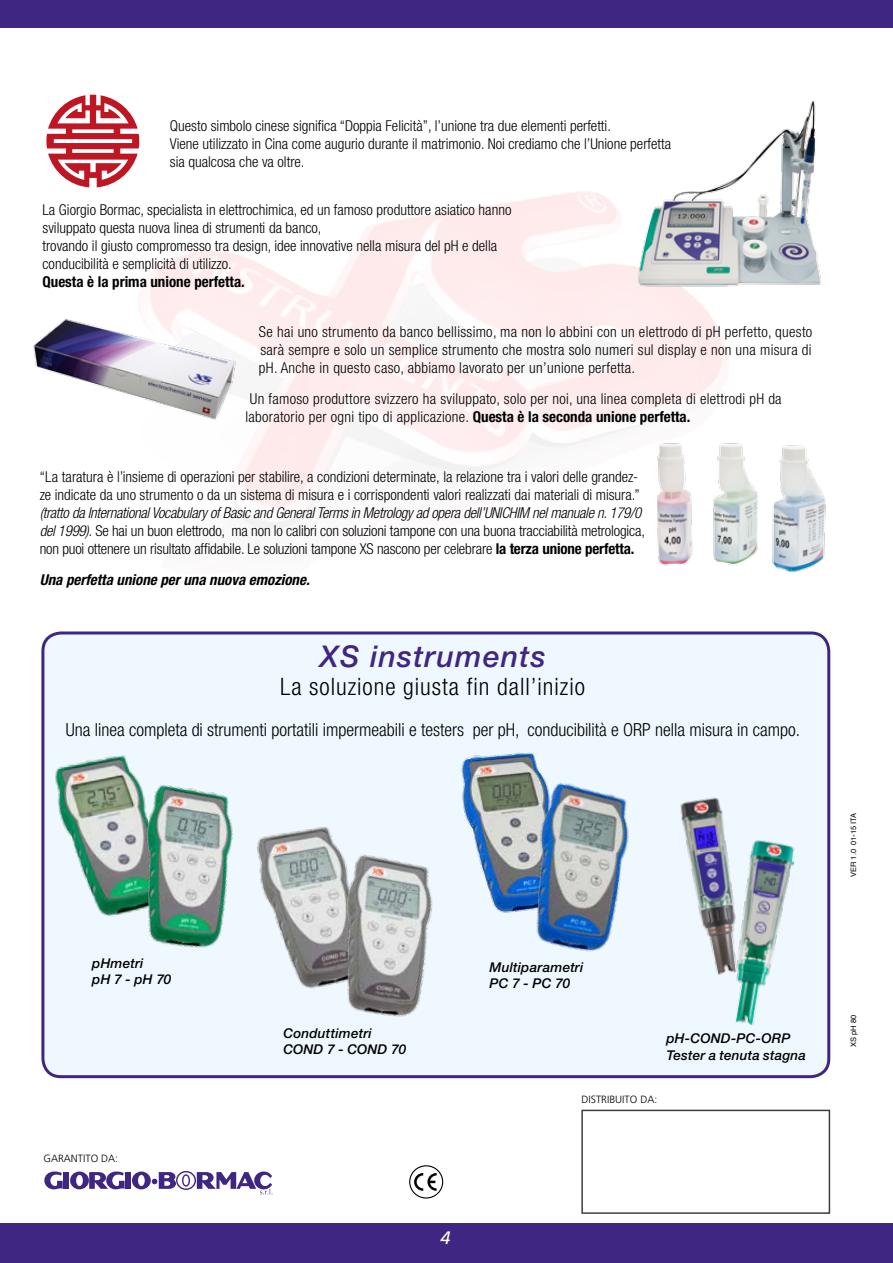
<style>
.page{position:relative;width:893px;height:1263px;background:#fff}
.page>*{position:absolute;margin:0;border:0;box-sizing:border-box;transform-origin:0 0}
.t1{font:italic 500 30px "Helvetica Neue LT Std";letter-spacing:.04em;color:#402683}
.t2{font:300 condensed 24px "Helvetica Neue LT Std";letter-spacing:.04em;color:#000}
.t3{font:300 condensed 18px "Helvetica Neue LT Std";color:#000}
.t4{font:italic 18px "Frutiger LT Std";color:#fff}
.t5{font:300 condensed 15px/18px "Helvetica Neue LT Std";color:#000}
.t6{font:300 condensed 15px/18px "Helvetica Neue LT Std";letter-spacing:.02em;color:#000}
.t7{font:italic 700 condensed 15px "Helvetica Neue LT Std";color:#000}
.t8{font:700 condensed 15px "Helvetica Neue LT Std";color:#000}
.t9{font:italic 500 13.5px/16.2px "Helvetica Neue LT Std";letter-spacing:.015em;color:#000}
.t10{font:300 10.5px "Frutiger LT Std";color:#000}
.t11{font:7.5px "Helvetica";color:#000}
.s1{font-weight:700}
.s2{font-style:italic}
</style>
<div class="page">
<div style="left:43px;top:633px;width:786px;height:444px;background:#eef8fe;border-radius:18px"></div>
<div style="left:41px;top:631px;width:789px;height:447px;border:3px solid #402683;border-radius:18px"></div>
<div style="left:0;top:1223px;width:893px;height:40px;background:#402683"></div>
<div style="left:0;top:0;width:893px;height:28px;background:#402683"></div>
<img style="left:638px;top:100px;width:184px;height:193px">
<img style="left:657px;top:440px;width:169px;height:132px">
<svg style="left:46px;top:95px;width:93px;height:92px"></svg>
<div style="left:581px;top:1110px;width:249px;height:104px;background:#fff;border:2px solid #423a3c"></div>
<svg style="left:44px;top:1171px;width:19px;height:18px"></svg>
<div style="left:64px;top:1172px;width:5px;height:17px;background:#402683"></div>
<svg style="left:70px;top:1171px;width:55px;height:18px"></svg>
<div style="left:125px;top:1172px;width:6px;height:17px;background:#402683"></div>
<svg style="left:132px;top:1171px;width:141px;height:23px"></svg>
<svg style="left:414px;top:1173px;width:23px;height:18px"></svg>
<div style="left:409px;top:1165px;width:34px;height:33px;border:1px solid #000;border-radius:50%"></div>
<img style="left:33px;top:317px;width:207px;height:103px">
<img style="left:261px;top:826px;width:74px;height:162px">
<img style="left:310px;top:844px;width:123px;height:173px">
<img style="left:55px;top:755px;width:76px;height:161px">
<img style="left:111px;top:772px;width:150px;height:176px">
<img style="left:461px;top:752px;width:78px;height:158px">
<img style="left:498px;top:771px;width:131px;height:181px">
<img style="left:680px;top:797px;width:45px;height:178px">
<img style="left:720px;top:836px;width:75px;height:189px">
<p class="t5" style="left:170px;top:117px;width:503px">Questo simbolo cinese significa “Doppia Felicità”, l’unione tra due elementi perfetti.<br>Viene utilizzato in Cina come augurio durante il matrimonio. Noi crediamo che l’Unione perfetta sia qualcosa che va oltre.</p>
<p class="t5" style="left:43px;top:200px;width:470px">La Giorgio Bormac, specialista in elettrochimica, ed un famoso produttore asiatico hanno sviluppato questa nuova linea di strumenti da banco,<br>trovando il giusto compromesso tra design, idee innovative nella misura del pH e della conducibilità e semplicità di utilizzo.</p>
<p class="t8" style="left:43px;top:272px;width:204px">Questa è la prima unione perfetta.</p>
<p class="t5" style="left:259px;top:323px;width:555px;text-align:justify">Se hai uno strumento da banco bellissimo, ma non lo abbini con un elettrodo di pH perfetto, questo sarà sempre e solo un semplice strumento che mostra solo numeri sul display e non una misura di pH. Anche in questo caso, abbiamo lavorato per un’unione perfetta.</p>
<p class="t6" style="left:245px;top:390px;width:538px;text-indent:4px">Un famoso produttore svizzero ha sviluppato, solo per noi, una linea completa di elettrodi pH da laboratorio per ogni tipo di applicazione. <span class="s1">Questa è la seconda unione perfetta.</span></p>
<p class="t5" style="left:40px;top:468px;width:602px">“La taratura è l’insieme di operazioni per stabilire, a condizioni determinate, la relazione tra i valori delle grandez&shy;ze indicate da uno strumento o da un sistema di misura e i corrispondenti valori realizzati dai materiali di misura.”</p>
<p class="t5" style="left:40px;top:504px;width:607px"><span class="s2">(tratto da International Vocabulary of Basic and General Terms in Metrology ad opera dell’UNICHIM nel manuale n. 179/0 del 1999).</span> Se hai un buon elettrodo, ma non lo calibri con soluzioni tampone con una buona tracciabilità metrologica, non puoi ottenere un risultato affidabile. Le soluzioni tampone XS nascono per celebrare <span class="s1">la terza unione perfetta.</span></p>
<p class="t7" style="left:40px;top:571px;width:271px">Una perfetta unione per una nuova emozione.</p>
<h1 class="t1" style="left:319px;top:639px;width:228px">XS instruments</h1>
<h2 class="t2" style="left:280px;top:673px;width:306px">La soluzione giusta fin dall’inizio</h2>
<p class="t3" style="left:66px;top:720px;width:736px">Una linea completa di strumenti portatili impermeabili e testers per pH, conducibilità e ORP nella misura in campo.</p>
<p class="t9" style="left:92px;top:955px;width:81px">pHmetri<br>pH 7 - pH 70</p>
<p class="t10" style="left:43px;top:1152px;width:76px">GARANTITO DA:</p>
<p class="t9" style="left:283px;top:1025px;width:124px">Conduttimetri<br>COND 7 - COND 70</p>
<p class="t9" style="left:490px;top:959px;width:95px">Multiparametri<br>PC 7 - PC 70</p>
<p class="t9" style="left:666px;top:1030px;width:141px">pH-COND-PC-ORP<br>Tester a tenuta stagna</p>
<p class="t10" style="left:581px;top:1093px;width:77px">DISTRIBUITO DA:</p>
<p class="t4" style="left:440px;top:1227px;width:12px">4</p>
<p class="t11" style="left:848px;top:877px;width:66px;rotate:-90deg">VER 1.0 01-15 ITA</p>
<p class="t11" style="left:848px;top:1047px;width:34px;rotate:-90deg">XS pH 80</p>
</div>
